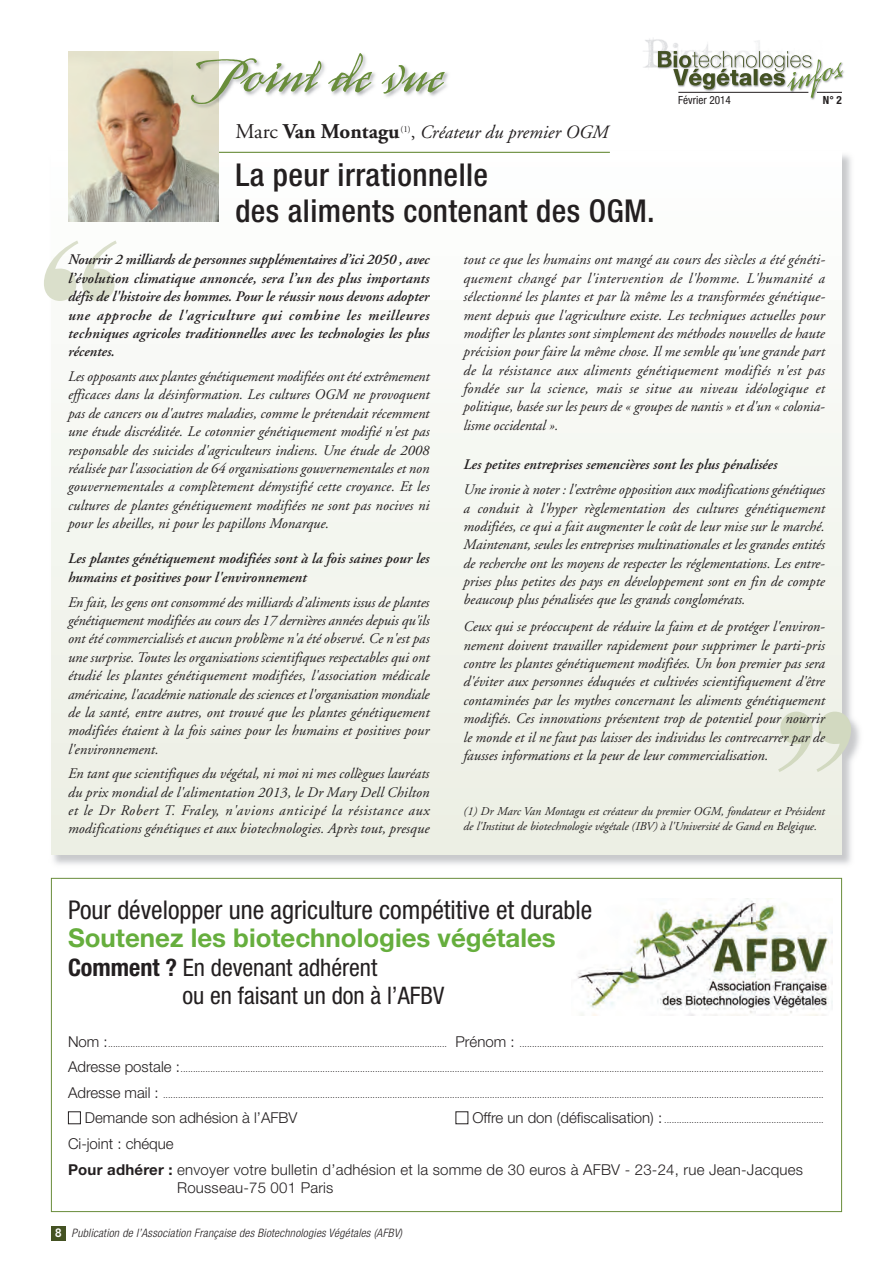
<style>
.page{position:relative;width:893px;height:1263px;background:#fff}
.page>*{position:absolute;margin:0;border:0;box-sizing:border-box;transform-origin:0 0}
.t1{font:italic 900 180px "Bauer Bodoni Std";color:#dadfcb}
.t2{font:italic 900 180px "Bauer Bodoni Std";color:#d2d9c0}
.t3{font:69.15px "Arcana GMM Std Manuscript";color:#698d3b}
.t4{font:500 condensed 31.5px/36px "Helvetica Neue";letter-spacing:.015em;color:#231f20}
.t5{font:condensed 25.95px "Helvetica Neue";color:#231f20}
.t6{font:700 25.95px "Helvetica Neue";color:#66ae3d}
.t7{font:condensed 24.15px/28.5px "Helvetica Neue";color:#231f20}
.t8{font:700 21px "Adobe Garamond";color:#231f20}
.t9{font:italic 18.75px "Adobe Garamond";color:#231f20}
.t10{font:300 15px/26.5px "Helvetica Neue";letter-spacing:.015em;color:#231f20}
.t11{font:italic 14.7px/18.5px "Adobe Garamond";color:#231f20;text-align:justify}
.t12{font:italic 600 14.7px/18.3px "Adobe Garamond";color:#231f20;text-align:justify}
.t13{font:italic 12px/15px "Adobe Garamond";color:#231f20}
.t14{font:italic 300 condensed 11.7px "Helvetica Neue";color:#231f20}
.t15{font:condensed 11.25px "Helvetica Neue";color:#231f20}
.t16{font:700 condensed 11.25px "Helvetica Neue";color:#231f20}
.t17{font:300 9px "Helvetica Neue";color:#231f20}
.s1{font-weight:400}
.s2{font-style:normal}
.s3{font-weight:700}
.s4{font-size:15px}
.s5{font-family:"Avenir";font-weight:800;font-style:normal;font-stretch:normal;font-size:12px;color:#fff}
</style>
<div class="page">
<img style="left:50px;top:147px;width:810px;height:758px">
<div style="left:51px;top:151px;width:791px;height:704px;background:#f4f6f0"></div>
<div style="left:51px;top:1225px;width:15px;height:15px;background:#445223"></div>
<hr style="left:205px;top:152px;width:405px;height:1px;background:#698d3b">
<img style="left:68px;top:51px;width:150px;height:170px">
<img style="left:173px;top:51px;width:275px;height:79px">
<img style="left:643px;top:38px;width:201px;height:62px">
<img style="left:658px;top:51px;width:153px;height:21px">
<img style="left:673px;top:69px;width:112px;height:20px">
<img style="left:787px;top:72px;width:25px;height:19px">
<hr style="left:678px;top:92px;width:130px;height:1px;background:#231f20">
<svg style="left:817px;top:92px;width:25px;height:1px"></svg>
<img style="left:572px;top:898px;width:261px;height:118px">
<svg style="left:68px;top:1111px;width:401px;height:13px"></svg>
<h2 class="t3" style="left:199px;top:27px;width:245px">Point de vue</h2>
<h3 class="t8" style="left:235px;top:123px;width:166px"><span class="s1">Marc</span> Van Montagu</h3>
<p class="t9" style="left:401px;top:125px;width:210px"><sup>(1)</sup><span class="s2">,</span> Créateur du premier OGM</p>
<h3 class="t4" style="left:235px;top:159px;width:421px">La peur irrationnelle<br>des aliments contenant des OGM.</h3>
<p class="t12" style="left:68px;top:252px;width:363px">Nourrir 2 milliards de personnes supplémentaires d’ici 2050 , avec l’évolution climatique annoncée, sera l’un des plus importants défis de l'histoire des hommes. Pour le réussir nous devons adopter une approche de l'agriculture qui combine les meilleures techniques agricoles traditionnelles avec les technologies les plus récentes.</p>
<p class="t11" style="left:68px;top:369px;width:363px">Les opposants aux plantes génétiquement modifiées ont été extrêmement efficaces dans la désinformation. Les cultures OGM ne provoquent pas de cancers ou d'autres maladies, comme le prétendait récemment une étude discréditée. Le cotonnier génétiquement modifié n'est pas responsable des suicides d'agriculteurs indiens. Une étude de 2008 réalisée par l'association de 64 organisations gouvernementales et non gouvernementales a complètement démystifié cette croyance. Et les cultures de plantes génétiquement modifiées ne sont pas nocives ni pour les abeilles, ni pour les papillons Monarque.</p>
<p class="t12" style="left:68px;top:551px;width:363px">Les plantes génétiquement modifiées sont à la fois saines pour les humains et positives pour l'environnement</p>
<p class="t11" style="left:68px;top:594px;width:363px">En fait, les gens ont consommé des milliards d’aliments issus de plantes génétiquement modifiées au cours des 17 dernières années depuis qu'ils ont été commercialisés et aucun problème n'a été observé. Ce n'est pas une surprise. Toutes les organisations scientifiques respectables qui ont étudié les plantes génétiquement modifiées, l'association médicale américaine, l'académie nationale des sciences et l'organisation mondiale de la santé, entre autres, ont trouvé que les plantes génétiquement modifiées étaient à la fois saines pour les humains et positives pour l'environnement.</p>
<p class="t11" style="left:68px;top:766px;width:363px">En tant que scientifiques du végétal, ni moi ni mes collègues lauréats du prix mondial de l'alimentation 2013, le Dr Mary Dell Chilton et le Dr Robert T. Fraley, n'avions anticipé la résistance aux modifications génétiques et aux biotechnologies. Après tout, presque</p>
<p class="t15" style="left:678px;top:96px;width:54px">Février 2014</p>
<p class="t16" style="left:823px;top:96px;width:21px">N° 2</p>
<h1 class="t1" style="left:22px;top:202px;width:100px">‘‘</h1>
<p class="t11" style="left:463px;top:252px;width:363px">tout ce que les humains ont mangé au cours des siècles a été généti&shy;quement changé par l'intervention de l'homme. L'humanité a sélectionné les plantes et par là même les a transformées génétique&shy;ment depuis que l'agriculture existe. Les techniques actuelles pour modifier les plantes sont simplement des méthodes nouvelles de haute précision pour faire la même chose. Il me semble qu'une grande part de la résistance aux aliments génétiquement modifiés n'est pas fondée sur la science, mais se situe au niveau idéologique et politique, basée sur les peurs de « groupes de nantis » et d'un « colonia&shy;lisme occidental ».</p>
<p class="t12" style="left:463px;top:457px;width:315px">Les petites entreprises semencières sont les plus pénalisées</p>
<p class="t11" style="left:463px;top:482px;width:363px">Une ironie à noter : l'extrême opposition aux modifications génétiques a conduit à l'hyper règlementation des cultures génétiquement modifiées, ce qui a fait augmenter le coût de leur mise sur le marché.<br>Maintenant, seules les entreprises multinationales et les grandes entités de recherche ont les moyens de respecter les réglementations. Les entre&shy;prises plus petites des pays en développement sont en fin de compte beaucoup plus pénalisées que les grands conglomérats.</p>
<p class="t11" style="left:463px;top:619px;width:363px">Ceux qui se préoccupent de réduire la faim et de protéger l'environ&shy;nement doivent travailler rapidement pour supprimer le parti-pris contre les plantes génétiquement modifiées. Un bon premier pas sera d'éviter aux personnes éduquées et cultivées scientifiquement d'être contaminées par les mythes concernant les aliments génétiquement modifiés. Ces innovations présentent trop de potentiel pour nourrir le monde et il ne faut pas laisser des individus les contrecarrer par de fausses informations et la peur de leur commercialisation.</p>
<h1 class="t2" style="left:752px;top:673px;width:100px">’’</h1>
<p class="t13" style="left:463px;top:805px;width:363px">(1) Dr Marc Van Montagu est créateur du premier OGM, fondateur et Président de l'Institut de biotechnologie végétale (IBV) à l'Université de Gand en Belgique.</p>
<h3 class="t5" style="left:68px;top:900px;width:526px">Pour développer une agriculture compétitive et durable</h3>
<h3 class="t6" style="left:68px;top:929px;width:489px">Soutenez les biotechnologies végétales</h3>
<h3 class="t7" style="left:183px;top:955px;width:263px;text-indent:-115px"><span class="s3">Comment ?</span> En devenant adhérent<br>ou en faisant un don à l’AFBV</h3>
<p class="t17" style="left:68px;top:1040px;width:757px"><span class="s4">Nom :</span>........................................................................................................................................ <span class="s4">Prénom :</span> ..........................................................................................................................</p>
<p class="t17" style="left:68px;top:1066px;width:757px"><span class="s4">Adresse postale :</span>..................................................................................................................................................................................................................................................................</p>
<p class="t17" style="left:68px;top:1091px;width:757px"><span class="s4">Adresse mail :</span> .........................................................................................................................................................................................................................................................................</p>
<p class="t10" style="left:85px;top:1106px;width:214px">Demande son adhésion à l’AFBV</p>
<p class="t17" style="left:472px;top:1117px;width:353px"><span class="s4">Offre un don (défiscalisation) :</span> ................................................................</p>
<p class="t10" style="left:68px;top:1132px;width:736px">Ci-joint : chéque<br><span class="s3">Pour adhérer :</span> envoyer votre bulletin d’adhésion et la somme de 30 euros à AFBV - 23-24, rue Jean-Jacques</p>
<p class="t10" style="left:177px;top:1176px;width:158px">Rousseau-75 001 Paris</p>
<p class="t14" style="left:55px;top:1229px;width:349px"><span class="s5">8</span> Publication de l’Association Française des Biotechnologies Végétales (AFBV)</p>
</div>
